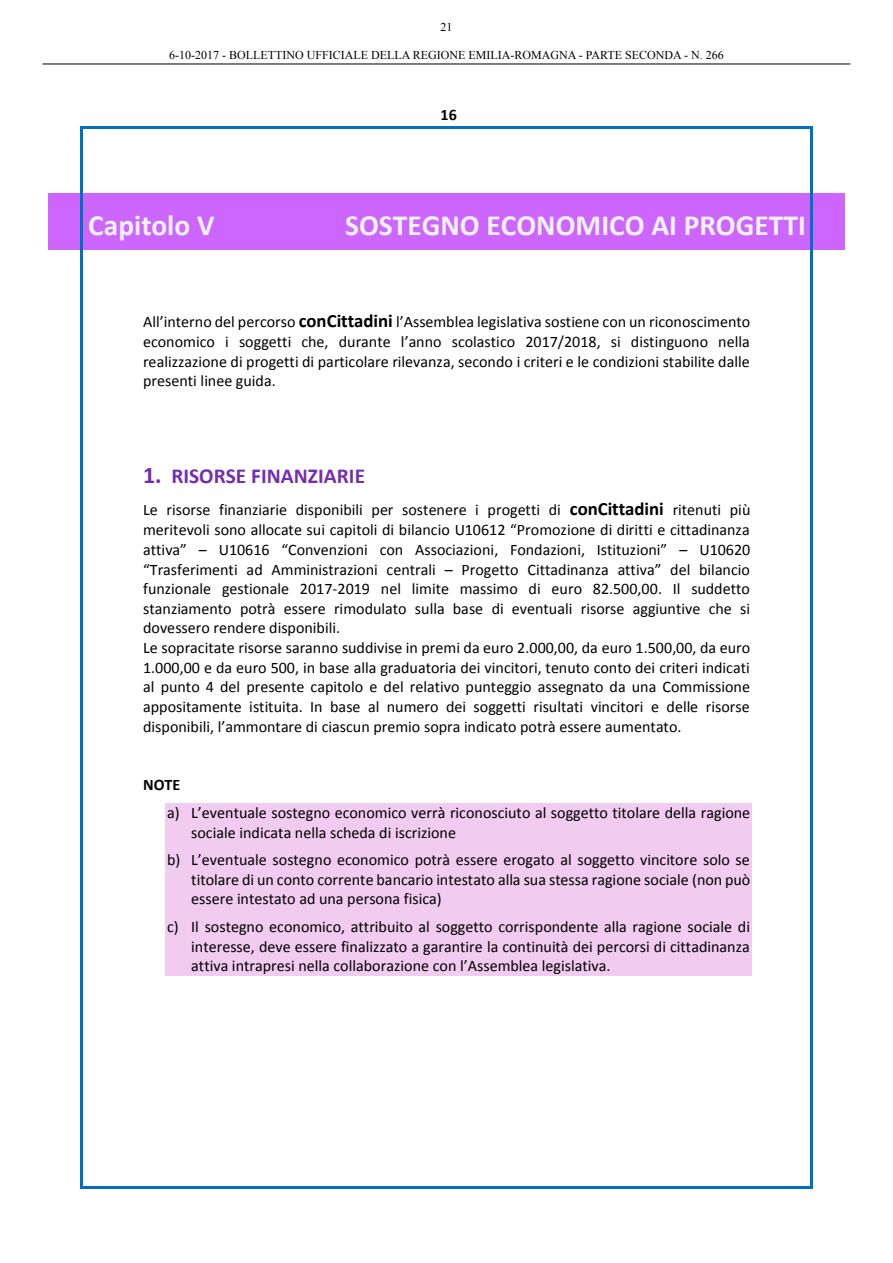
<style>
.page{position:relative;width:893px;height:1263px;background:#fff}
.page>*{position:absolute;margin:0;border:0;box-sizing:border-box;transform-origin:0 0}
.t1{font:700 29.4px "Calibri";color:#f2f2f2}
.t2{font:700 21.3px "Calibri";color:#752eb0}
.t3{font:16.05px/19.6px "Calibri";color:#000;text-align:justify}
.t4{font:700 16.05px "Calibri";letter-spacing:.005em;color:#000}
.t5{font:12px "Times New Roman";color:#000}
.s1{font-weight:700;font-size:18.75px}
.s2{font-size:24.15px}
</style>
<div class="page">
<hr style="left:43px;top:64px;width:807px;height:1px;background:#000">
<div style="left:165px;top:803px;width:587px;height:19px;background:#f1cbf0"></div>
<div style="left:165px;top:822px;width:587px;height:20px;background:#f1cbf0"></div>
<div style="left:165px;top:842px;width:587px;height:27px;background:#f1cbf0"></div>
<div style="left:165px;top:869px;width:587px;height:20px;background:#f1cbf0"></div>
<div style="left:165px;top:889px;width:587px;height:20px;background:#f1cbf0"></div>
<div style="left:165px;top:909px;width:587px;height:27px;background:#f1cbf0"></div>
<div style="left:165px;top:936px;width:587px;height:20px;background:#f1cbf0"></div>
<div style="left:165px;top:956px;width:587px;height:20px;background:#f1cbf0"></div>
<div style="left:48px;top:193px;width:797px;height:56px;background:#c6f"></div>
<hr style="left:83px;top:126px;width:727px;height:3px;background:#0070c0">
<hr style="left:80px;top:129px;width:3px;height:1056px;background:#0070c0">
<hr style="left:810px;top:129px;width:3px;height:1056px;background:#0070c0">
<hr style="left:83px;top:1185px;width:727px;height:3px;background:#0070c0">
<p class="t5" style="left:440px;top:19px;width:13px">21</p>
<p class="t5" style="left:169px;top:47px;width:465px">6-10-2017 - BOLLETTINO UFFICIALE DELLA REGIONE EMILIA-ROMAGNA - PARTE SECONDA</p>
<p class="t5" style="left:684px;top:47px;width:41px">- N. 266</p>
<p class="t4" style="left:441px;top:105px;width:18px">16</p>
<h1 class="t1" style="left:88px;top:206px;width:128px">Capitolo V</h1>
<h1 class="t1" style="left:345px;top:206px;width:462px">SOSTEGNO ECONOMICO AI PROGETTI</h1>
<p class="t3" style="left:143px;top:312px;width:609px">All’interno del percorso <span class="s1">conCittadini</span> l’Assemblea legislativa sostiene con un riconoscimento economico i soggetti che, durante l’anno scolastico 2017/2018, si distinguono nella realizzazione di progetti di particolare rilevanza, secondo i criteri e le condizioni stabilite dalle presenti linee guida.</p>
<h2 class="t2" style="left:143px;top:463px;width:224px"><span class="s2">1.</span> RISORSE FINANZIARIE</h2>
<p class="t3" style="left:143px;top:500px;width:609px;text-align:left">Le risorse finanziarie disponibili per sostenere i progetti di <span class="s1">conCittadini</span> ritenuti più meritevoli sono allocate sui capitoli di bilancio U10612 “Promozione di diritti e cittadinanza attiva” – U10616 “Convenzioni con Associazioni, Fondazioni, Istituzioni” – U10620 “Trasferimenti ad Amministrazioni centrali – Progetto Cittadinanza attiva” del bilancio funzionale gestionale 2017-2019 nel limite massimo di euro 82.500,00. Il suddetto stanziamento potrà essere rimodulato sulla base di eventuali risorse aggiuntive che si dovessero rendere disponibili.<br>Le sopracitate risorse saranno suddivise in premi da euro 2.000,00, da euro 1.500,00, da euro 1.000,00 e da euro 500, in base alla graduatoria dei vincitori, tenuto conto dei criteri indicati al punto 4 del presente capitolo e del relativo punteggio assegnato da una Commissione appositamente istituita. In base al numero dei soggetti risultati vincitori e delle risorse disponibili, l’ammontare di ciascun premio sopra indicato potrà essere aumentato.</p>
<p class="t4" style="left:143px;top:775px;width:39px">NOTE</p>
<p class="t3" style="left:191px;top:803px;width:560px;text-indent:-24px">a) L’eventuale sostegno economico verrà riconosciuto al soggetto titolare della ragione sociale indicata nella scheda di iscrizione</p>
<p class="t3" style="left:191px;top:850px;width:561px;text-indent:-24px">b) L’eventuale sostegno economico potrà essere erogato al soggetto vincitore solo se titolare di un conto corrente bancario intestato alla sua stessa ragione sociale (non può essere intestato ad una persona fisica)</p>
<p class="t3" style="left:191px;top:917px;width:560px;text-indent:-24px">c) Il sostegno economico, attribuito al soggetto corrispondente alla ragione sociale di interesse, deve essere finalizzato a garantire la continuità dei percorsi di cittadinanza attiva intrapresi nella collaborazione con l’Assemblea legislativa.</p>
</div>
